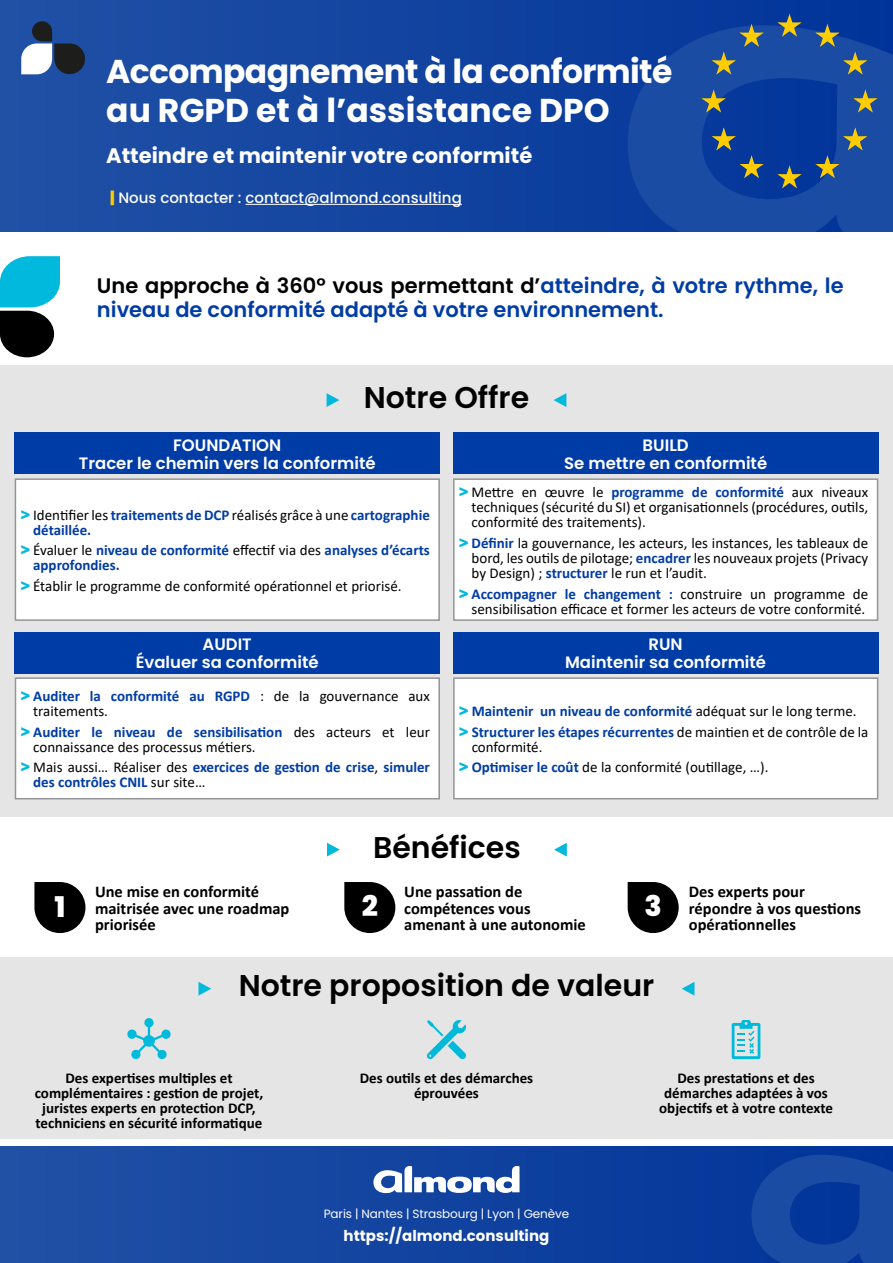
<style>
.page{position:relative;width:893px;height:1263px;background:#fff}
.page>*{position:absolute;margin:0;border:0;box-sizing:border-box;transform-origin:0 0}
.t1{font:700 33px/39.6px "Poppins";letter-spacing:-.02em;color:#fff}
.t2{font:600 30px "Poppins";color:#000001}
.t3{font:800 28.5px "Poppins";color:#fff}
.t4{font:600 21px/24px "Poppins";color:#003ca5}
.t5{font:700 21px "Poppins";color:#fff}
.t6{font:700 16.5px/16.5px "Calibri";color:#000}
.t7{font:600 16.5px "Poppins";color:#fff}
.t8{font:15px/15px "Calibri";color:#000}
.t9{font:700 15px/15px "Calibri";color:#003ca5}
.t10{font:700 15px/15px "Calibri";color:#000;text-align:center}
.t11{font:500 15px "Poppins";color:#fff}
.t12{font:700 15px "Poppins";color:#fff}
.t13{font:12px "Poppins";letter-spacing:-.01em;color:#fff}
.s1{font-weight:900;color:#fc0}
.s2{color:#000001}
.s3{font-family:"Arial";font-weight:900;color:#00b9dc}
.s4{font-weight:400;color:#000}
.s5{font-weight:700;color:#003ca5}
</style>
<div class="page">
<div style="left:0;top:0;width:893px;height:232px;background:#1546a1"></div>
<div style="left:0;top:1146px;width:893px;height:117px;background:linear-gradient(to right,#2151a5,#039)"></div>
<svg style="left:628px;top:23px;width:265px;height:209px"></svg>
<div style="left:54px;top:43px;width:31px;height:31px;background:#1d1d1b;border-radius:15px"></div>
<svg style="left:21px;top:21px;width:31px;height:53px"></svg>
<svg style="left:751px;top:1154px;width:142px;height:109px;background:#12439f"></svg>
<svg style="left:373px;top:1165px;width:146px;height:29px"></svg>
<svg style="left:777px;top:14px;width:24px;height:23px"></svg>
<svg style="left:777px;top:165px;width:24px;height:23px"></svg>
<svg style="left:702px;top:90px;width:24px;height:22px"></svg>
<svg style="left:712px;top:24px;width:52px;height:51px"></svg>
<svg style="left:712px;top:127px;width:52px;height:51px"></svg>
<svg style="left:853px;top:90px;width:24px;height:22px"></svg>
<svg style="left:815px;top:24px;width:52px;height:51px"></svg>
<svg style="left:815px;top:127px;width:52px;height:51px"></svg>
<div style="left:0;top:957px;width:893px;height:181px;background:#e5e5e5"></div>
<div style="left:0;top:365px;width:893px;height:451px;background:#e5e5e5"></div>
<svg style="left:0;top:256px;width:60px;height:101px"></svg>
<hr style="left:246px;top:204px;width:216px;height:1px;background:#fff">
<div style="left:15px;top:479px;width:424px;height:141px;background:#fff"></div>
<div style="left:15px;top:478px;width:425px;height:143px;border:2px solid #939598"></div>
<div style="left:454px;top:479px;width:423px;height:141px;background:#fff"></div>
<div style="left:453px;top:478px;width:425px;height:143px;border:2px solid #939598"></div>
<div style="left:15px;top:432px;width:425px;height:41px;background:#003ca5"></div>
<div style="left:453px;top:432px;width:425px;height:41px;background:#003ca5"></div>
<svg style="left:554px;top:393px;width:12px;height:14px"></svg>
<svg style="left:327px;top:393px;width:12px;height:14px"></svg>
<svg style="left:554px;top:843px;width:13px;height:13px"></svg>
<svg style="left:327px;top:843px;width:13px;height:13px"></svg>
<svg style="left:682px;top:982px;width:12px;height:14px"></svg>
<svg style="left:198px;top:982px;width:13px;height:14px"></svg>
<svg style="left:34px;top:882px;width:51px;height:51px;background:#292929"></svg>
<svg style="left:344px;top:882px;width:51px;height:51px;background:#292929"></svg>
<svg style="left:628px;top:882px;width:51px;height:51px;background:#2a2a2a"></svg>
<svg style="left:127px;top:1018px;width:44px;height:41px"></svg>
<svg style="left:427px;top:1020px;width:39px;height:39px"></svg>
<div style="left:15px;top:678px;width:424px;height:121px;background:#fff"></div>
<div style="left:15px;top:677px;width:425px;height:122px;border:2px solid #939598"></div>
<div style="left:454px;top:678px;width:424px;height:121px;background:#fff"></div>
<div style="left:453px;top:677px;width:425px;height:122px;border:2px solid #939598"></div>
<div style="left:15px;top:632px;width:425px;height:41px;background:#003ca5"></div>
<div style="left:453px;top:632px;width:425px;height:41px;background:#003ca5"></div>
<svg style="left:732px;top:1020px;width:28px;height:39px"></svg>
<h1 class="t1" style="left:106px;top:52px;width:567px">Accompagnement à la conformité au RGPD et à l’assistance DPO</h1>
<h3 class="t5" style="left:106px;top:143px;width:427px">Atteindre et maintenir votre conformité</h3>
<p class="t11" style="left:111px;top:189px;width:353px"><span class="s1">|</span> Nous contacter : contact@almond.consulting</p>
<p class="t4" style="left:97px;top:274px;width:748px"><span class="s2">Une approche à 360° vous permettant d’</span>atteindre, à votre rythme, le niveau de conformité adapté à votre environnement.</p>
<p class="t2" style="left:364px;top:380px;width:167px">Notre Offre</p>
<p class="t7" style="left:173px;top:435px;width:110px">FOUNDATION</p>
<p class="t7" style="left:79px;top:453px;width:298px">Tracer le chemin vers la conformité</p>
<p class="t7" style="left:643px;top:435px;width:48px">BUILD</p>
<p class="t7" style="left:564px;top:453px;width:204px">Se mettre en conformité</p>
<p class="t9" style="left:33px;top:507px;width:398px;text-indent:-13px"><span class="s3">&gt;</span> <span class="s4">Identifier les</span> traitements de DCP <span class="s4">réalisés grâce à une</span> cartographie détaillée.</p>
<p class="t9" style="left:33px;top:543px;width:398px;text-indent:-13px"><span class="s3">&gt;</span> <span class="s4">Évaluer le</span> niveau de conformité <span class="s4">effectif via des</span> analyses d’écarts approfondies.</p>
<p class="t8" style="left:20px;top:578px;width:383px"><span class="s3">&gt;</span> Établir le programme de conformité opérationnel et priorisé.</p>
<p class="t7" style="left:203px;top:635px;width:51px">AUDIT</p>
<p class="t7" style="left:136px;top:653px;width:184px">Évaluer sa conformité</p>
<p class="t8" style="left:33px;top:688px;width:398px;text-indent:-13px"><span class="s3">&gt;</span> <span class="s5">Auditer la conformité au RGPD</span> : de la gouvernance aux traitements.</p>
<p class="t8" style="left:33px;top:724px;width:398px;text-indent:-13px"><span class="s3">&gt;</span> <span class="s5">Auditer le niveau de sensibilisation</span> des acteurs et leur connaissance des processus métiers.</p>
<p class="t9" style="left:33px;top:760px;width:398px;text-indent:-13px"><span class="s3">&gt;</span> <span class="s4">Mais aussi… Réaliser des</span> exercices de gestion de crise<span class="s4">,</span> simuler des contrôles CNIL <span class="s4">sur site…</span></p>
<p class="t8" style="left:472px;top:484px;width:398px;text-align:justify;text-indent:-13px"><span class="s3">&gt;</span> Mettre en œuvre le <span class="s5">programme de conformité</span> aux niveaux techniques (sécurité du SI) et organisationnels (procédures, outils, conformité des traitements).</p>
<p class="t8" style="left:472px;top:535px;width:398px;text-align:justify;text-indent:-13px"><span class="s3">&gt;</span> <span class="s5">Définir</span> la gouvernance, les acteurs, les instances, les tableaux de bord, les outils de pilotage; <span class="s5">encadrer</span> les nouveaux projets (Privacy by Design) ; <span class="s5">structurer</span> le run et l’audit.</p>
<p class="t8" style="left:459px;top:586px;width:411px;text-align:right"><span class="s3">&gt;</span> <span class="s5">Accompagner le changement :</span> construire un programme de sensibilisation efficace et former les acteurs de votre conformité.</p>
<p class="t7" style="left:648px;top:635px;width:36px">RUN</p>
<p class="t7" style="left:565px;top:653px;width:203px">Maintenir sa conformité</p>
<p class="t9" style="left:459px;top:703px;width:399px"><span class="s3">&gt;</span> Maintenir un niveau de conformité <span class="s4">adéquat sur le long terme.</span></p>
<p class="t8" style="left:472px;top:724px;width:398px;text-indent:-13px"><span class="s3">&gt;</span> <span class="s5">Structurer les étapes récurrentes</span> de maintien et de contrôle de la conformité.</p>
<p class="t8" style="left:459px;top:759px;width:311px"><span class="s3">&gt;</span> <span class="s5">Optimiser le coût</span> de la conformité (outillage, …).</p>
<p class="t2" style="left:373px;top:830px;width:149px">Bénéfices</p>
<p class="t6" style="left:95px;top:883px;width:196px">Une mise en conformité maitrisée avec une roadmap priorisée</p>
<p class="t6" style="left:404px;top:883px;width:183px">Une passation de compétences vous amenant à une autonomie</p>
<p class="t6" style="left:689px;top:883px;width:174px">Des experts pour répondre à vos questions opérationnelles</p>
<p class="t3" style="left:54px;top:890px;width:13px">1</p>
<p class="t3" style="left:362px;top:890px;width:18px">2</p>
<p class="t3" style="left:644px;top:890px;width:19px">3</p>
<p class="t2" style="left:239px;top:968px;width:417px">Notre proposition de valeur</p>
<p class="t10" style="left:35px;top:1070px;width:230px">Des expertises multiples et complémentaires : gestion de projet, juristes experts en protection DCP, techniciens en sécurité informatique</p>
<p class="t10" style="left:360px;top:1070px;width:175px">Des outils et des démarches éprouvées</p>
<p class="t10" style="left:659px;top:1070px;width:175px">Des prestations et des démarches adaptées à vos objectifs et à votre contexte</p>
<p class="t13" style="left:324px;top:1207px;width:247px">Paris | Nantes | Strasbourg | Lyon | Genève</p>
<p class="t12" style="left:344px;top:1227px;width:207px">https://almond.consulting</p>
</div>
